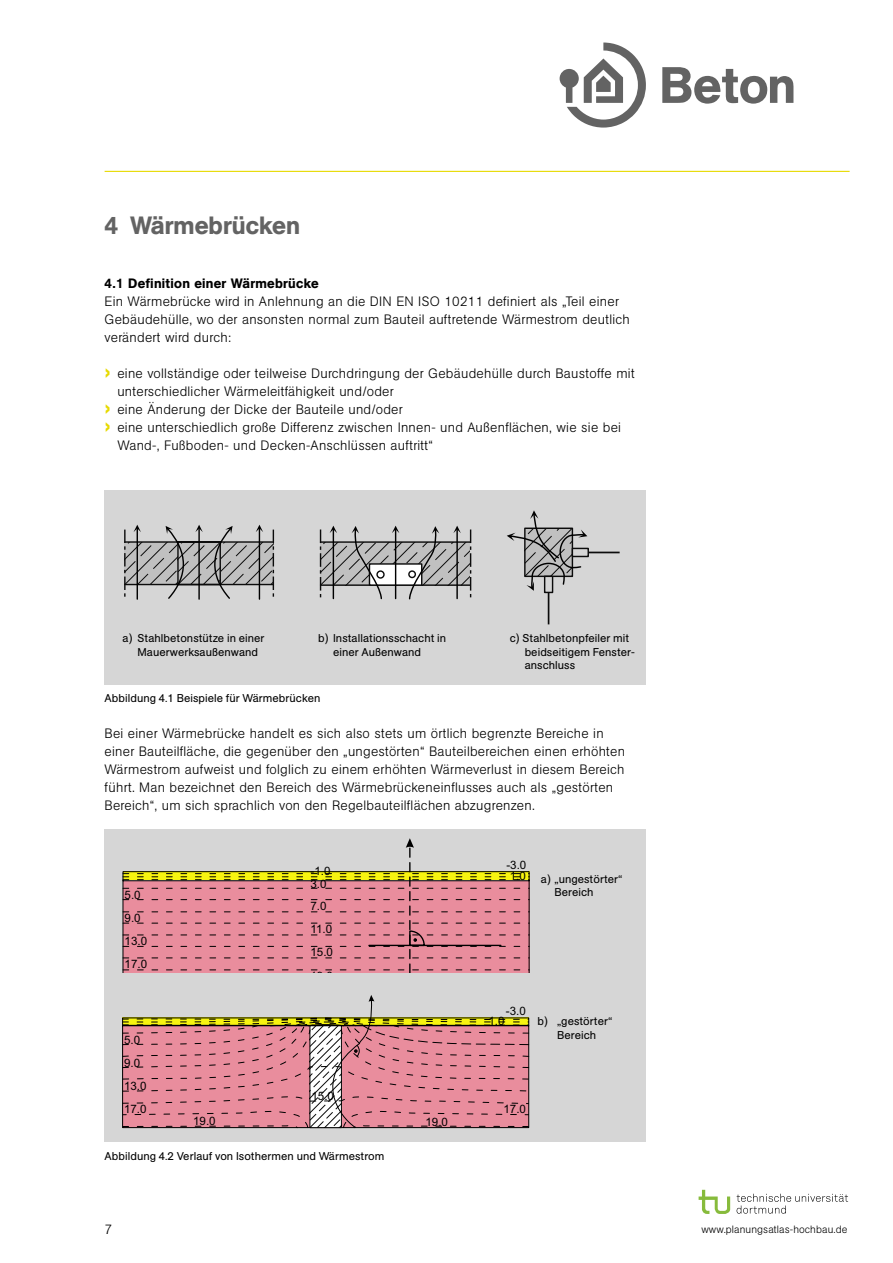
<style>
.page{position:relative;width:893px;height:1263px;background:#fff}
.page>*{position:absolute;margin:0;border:0;box-sizing:border-box;transform-origin:0 0}
.t1{font:500 24.75px "AG Book Pro";color:#636363}
.t2{font:300 13.5px/18px "AG Book Pro";letter-spacing:.02em;color:#000}
.t3{font:500 13.5px "AG Book Pro";letter-spacing:.02em;color:#000}
.t4{font:11.55px/23.1px "Arial";color:#000}
.t5{font:11.25px/13.5px "AG Book Pro";letter-spacing:.005em;color:#000}
.t6{font:300 10.5px "AG Book Pro";letter-spacing:.01em;color:#000}
.s1{font-weight:500;font-size:24.75px;color:#e7da00}
</style>
<div class="page">
<hr style="left:105px;top:171px;width:745px;height:1px;background:#e7da00">
<svg style="left:560px;top:43px;width:86px;height:85px"></svg>
<svg style="left:662px;top:67px;width:131px;height:37px"></svg>
<svg style="left:699px;top:1190px;width:31px;height:24px"></svg>
<svg style="left:737px;top:1194px;width:111px;height:20px"></svg>
<div style="left:105px;top:490px;width:541px;height:195px;background:#d6d6d6"></div>
<div style="left:105px;top:829px;width:541px;height:313px;background:#d6d6d6"></div>
<svg style="left:124px;top:525px;width:150px;height:75px"></svg>
<svg style="left:320px;top:526px;width:151px;height:74px"></svg>
<div style="left:572px;top:548px;width:17px;height:9px;border:1px solid #0c0c0c"></div>
<div style="left:544px;top:576px;width:9px;height:17px;border:1px solid #0c0c0c"></div>
<hr style="left:588px;top:552px;width:32px;height:1px;background:#0c0c0c">
<hr style="left:548px;top:592px;width:1px;height:32px;background:#0c0c0c">
<svg style="left:507px;top:510px;width:80px;height:81px"></svg>
<svg style="left:122px;top:995px;width:407px;height:133px"></svg>
<svg style="left:122px;top:838px;width:408px;height:134px"></svg>
<h1 class="t1" style="left:105px;top:209px;width:197px">4 Wärmebrücken</h1>
<p class="t3" style="left:105px;top:275px;width:216px">4.1 Definition einer Wärmebrücke</p>
<p class="t2" style="left:105px;top:292px;width:527px">Ein Wärmebrücke wird in Anlehnung an die DIN EN ISO 10211 definiert als „Teil einer<br>Gebäudehülle, wo der ansonsten normal zum Bauteil auftretende Wärmestrom deutlich verändert wird durch:</p>
<p class="t2" style="left:105px;top:364px;width:532px"><span class="s1">›</span> eine vollständige oder teilweise Durchdringung der Gebäudehülle durch Baustoffe mit</p>
<p class="t2" style="left:117px;top:382px;width:278px">unterschiedlicher Wärmeleitfähigkeit und/oder</p>
<p class="t2" style="left:105px;top:400px;width:300px"><span class="s1">›</span> eine Änderung der Dicke der Bauteile und/oder</p>
<p class="t2" style="left:105px;top:418px;width:518px"><span class="s1">›</span> eine unterschiedlich große Differenz zwischen Innen- und Außenflächen, wie sie bei</p>
<p class="t2" style="left:117px;top:436px;width:317px">Wand-, Fußboden- und Decken-Anschlüssen auftritt“</p>
<p class="t5" style="left:138px;top:631px;width:128px;text-indent:-15px">a) Stahlbetonstütze in einer<br>Mauerwerksaußenwand</p>
<p class="t5" style="left:333px;top:631px;width:115px;text-indent:-15px">b) Installationsschacht in einer Außenwand</p>
<p class="t5" style="left:525px;top:631px;width:112px;text-indent:-15px">c) Stahlbetonpfeiler mit beidseitigem Fenster&shy;anschluss</p>
<p class="t5" style="left:105px;top:691px;width:217px">Abbildung 4.1 Beispiele für Wärmebrücken</p>
<p class="t2" style="left:105px;top:724px;width:522px">Bei einer Wärmebrücke handelt es sich also stets um örtlich begrenzte Bereiche in einer Bauteilfläche, die gegenüber den „ungestörten“ Bauteilbereichen einen erhöhten Wärmestrom aufweist und folglich zu einem erhöhten Wärmeverlust in diesem Bereich führt. Man bezeichnet den Bereich des Wärmebrückeneinflusses auch als „gestörten Bereich“, um sich sprachlich von den Regelbauteilflächen abzugrenzen.</p>
<p class="t4" style="left:310px;top:860px;width:21px">-1.0</p>
<p class="t4" style="left:125px;top:883px;width:18px">5.0</p>
<p class="t4" style="left:310px;top:872px;width:24px">3.0<br>7.0<br>11.0<br>15.0<br>19.0</p>
<p class="t4" style="left:125px;top:906px;width:18px">9.0</p>
<p class="t4" style="left:125px;top:929px;width:24px">13.0</p>
<p class="t4" style="left:125px;top:953px;width:24px">17.0</p>
<p class="t4" style="left:124px;top:1028px;width:18px">5.0</p>
<p class="t4" style="left:124px;top:1051px;width:18px">9.0</p>
<p class="t4" style="left:124px;top:1074px;width:24px">13.0</p>
<p class="t4" style="left:124px;top:1098px;width:24px">17.0</p>
<p class="t4" style="left:311px;top:1084px;width:24px">15.0</p>
<p class="t4" style="left:310px;top:1085px;width:24px">15.0</p>
<p class="t4" style="left:193px;top:1109px;width:24px">19.0</p>
<p class="t4" style="left:425px;top:1110px;width:24px">19.0</p>
<p class="t5" style="left:105px;top:1149px;width:281px">Abbildung 4.2 Verlauf von Isothermen und Wärmestrom</p>
<p class="t4" style="left:506px;top:854px;width:21px">-3.0</p>
<p class="t4" style="left:510px;top:864px;width:18px">1.0</p>
<p class="t5" style="left:554px;top:872px;width:70px;text-indent:-14px">a) „ungestörter“<br>Bereich</p>
<p class="t4" style="left:506px;top:1000px;width:21px">-3.0</p>
<p class="t4" style="left:488px;top:1009px;width:18px">1.0</p>
<p class="t5" style="left:537px;top:1015px;width:76px;text-align:center">b) „gestörter“<br>Bereich</p>
<p class="t4" style="left:503px;top:1097px;width:24px">17.0</p>
<p class="t2" style="left:105px;top:1220px;width:9px">7</p>
<p class="t6" style="left:701px;top:1222px;width:148px">www.planungsatlas-hochbau.de</p>
</div>
